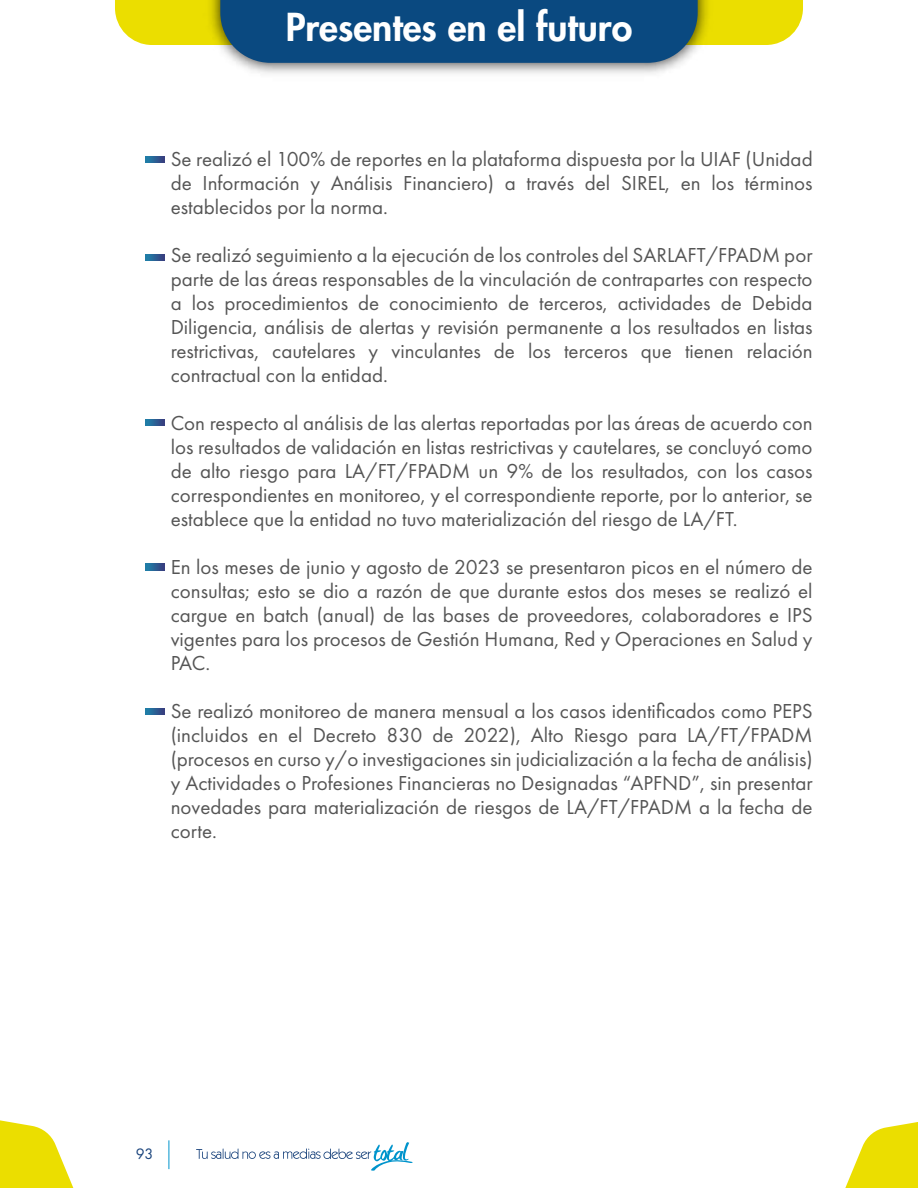
<style>
.page{position:relative;width:918px;height:1188px;background:#fff}
.page>*{position:absolute;margin:0;border:0;box-sizing:border-box;transform-origin:0 0}
.t1{font:800 37.5px "Futura Std";color:#fff}
.t2{font:21px/24px "Futura PT";color:#555;text-align:justify}
.t3{font:15.6px "Futura PT";color:#19437c}
</style>
<div class="page">
<svg style="left:196px;top:1142px;width:217px;height:29px"></svg>
<svg style="left:0;top:1120px;width:74px;height:68px"></svg>
<svg style="left:845px;top:1122px;width:73px;height:66px"></svg>
<svg style="left:145px;top:156px;width:19px;height:7px"></svg>
<svg style="left:145px;top:254px;width:19px;height:7px"></svg>
<svg style="left:145px;top:419px;width:19px;height:7px"></svg>
<svg style="left:145px;top:564px;width:19px;height:6px"></svg>
<svg style="left:145px;top:709px;width:19px;height:6px"></svg>
<svg style="left:115px;top:0;width:688px;height:63px;background:#557c73"></svg>
<h1 class="t1" style="left:286px;top:3px;width:348px">Presentes en el futuro</h1>
<p class="t2" style="left:171px;top:147px;width:644px">Se realizó el 100% de reportes en la plataforma dispuesta por la UIAF (Unidad de Información y Análisis Financiero) a través del SIREL, en los términos establecidos por la norma.</p>
<p class="t2" style="left:171px;top:243px;width:643px">Se realizó seguimiento a la ejecución de los controles del SARLAFT/FPADM por parte de las áreas responsables de la vinculación de contrapartes con respecto a los procedimientos de conocimiento de terceros, actividades de Debida Diligencia, análisis de alertas y revisión permanente a los resultados en listas restrictivas, cautelares y vinculantes de los terceros que tienen relación contractual con la entidad.</p>
<p class="t2" style="left:171px;top:411px;width:644px">Con respecto al análisis de las alertas reportadas por las áreas de acuerdo con los resultados de validación en listas restrictivas y cautelares, se concluyó como de alto riesgo para LA/FT/FPADM un 9% de los resultados, con los casos correspondientes en monitoreo, y el correspondiente reporte, por lo anterior, se establece que la entidad no tuvo materialización del riesgo de LA/FT.</p>
<p class="t2" style="left:171px;top:555px;width:644px">En los meses de junio y agosto de 2023 se presentaron picos en el número de consultas; esto se dio a razón de que durante estos dos meses se realizó el cargue en batch (anual) de las bases de proveedores, colaboradores e IPS vigentes para los procesos de Gestión Humana, Red y Operaciones en Salud y PAC.</p>
<p class="t2" style="left:171px;top:699px;width:644px">Se realizó monitoreo de manera mensual a los casos identificados como PEPS (incluidos en el Decreto 830 de 2022), Alto Riesgo para LA/FT/FPADM (procesos en curso y/o investigaciones sin judicialización a la fecha de análisis) y Actividades o Profesiones Financieras no Designadas “APFND”, sin presentar novedades para materialización de riesgos de LA/FT/FPADM a la fecha de corte.</p>
<p class="t3" style="left:136px;top:1144px;width:19px">93</p>
</div>
